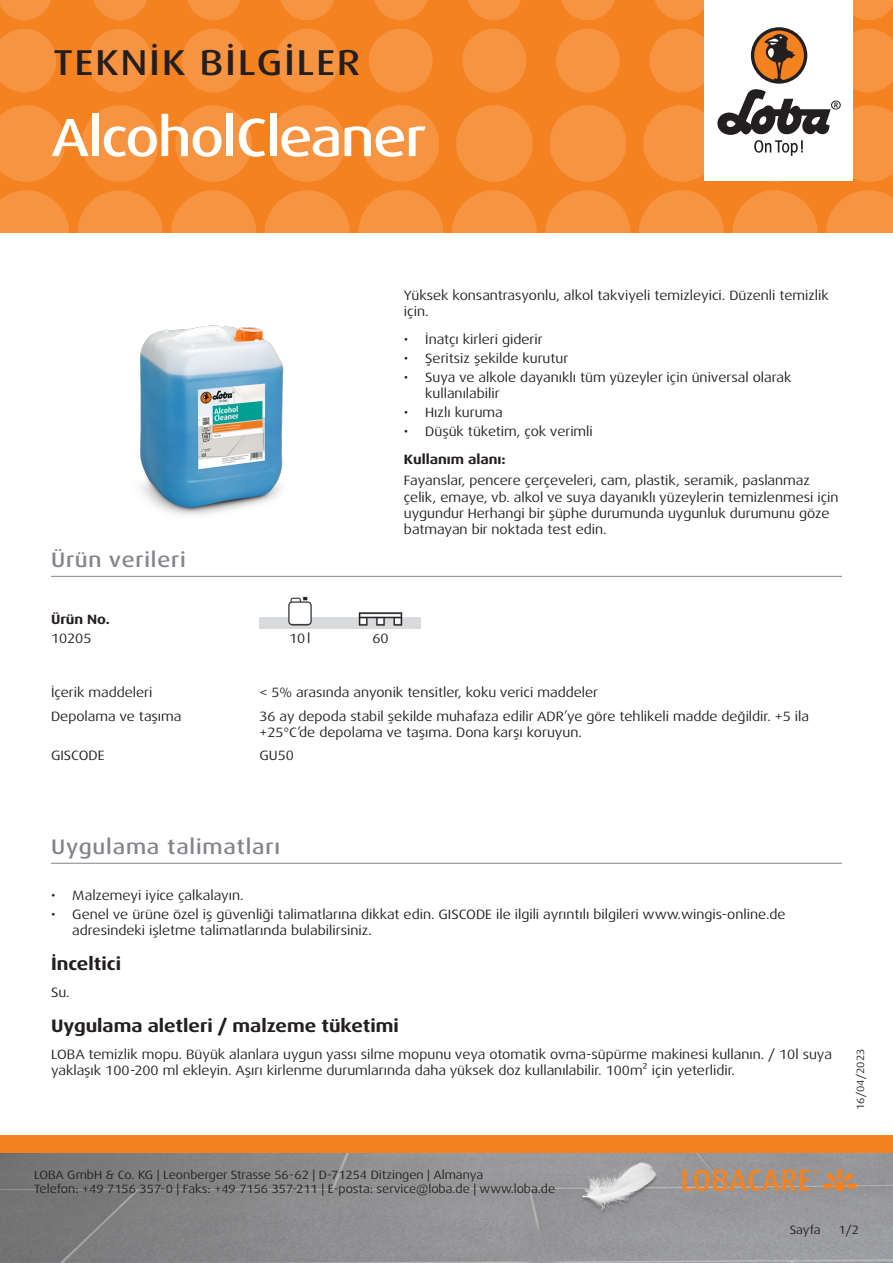
<style>
.page{position:relative;width:893px;height:1263px;background:#fff}
.page>*{position:absolute;margin:0;border:0;box-sizing:border-box;transform-origin:0 0}
.t1{font:500 expanded 54px "Dax Pro";letter-spacing:-.025em;color:#fff}
.t2{font:500 expanded 36px "Dax Pro";letter-spacing:.06em;color:#231f20}
.Titel_grau{font:500 expanded 21px "Dax Pro";letter-spacing:.04em;color:#82858b}
.t3{font:700 expanded 18px "Dax Pro";color:#231f20}
.Text{font:expanded 13.5px/16.2px "Dax Pro";color:#231f20}
.Text_Bold{font:700 expanded 13.5px "Dax Pro";color:#231f20}
.Text_zentriert{font:expanded 13.5px "Dax Pro";color:#231f20}
.t4{font:expanded 12px/14.4px "Dax Pro";color:#231f20}
.t5{font:expanded 10.5px "Dax Pro";color:#231f20}
</style>
<div class="page">
<div style="left:0;top:0;width:893px;height:233px;background:#f58220"></div>
<svg style="left:0;top:190px;width:69px;height:43px"></svg>
<svg style="left:78px;top:190px;width:85px;height:85px;fill:#f69441"></svg>
<svg style="left:171px;top:190px;width:85px;height:85px;fill:#f69441"></svg>
<svg style="left:265px;top:190px;width:85px;height:85px;fill:#f69441"></svg>
<svg style="left:358px;top:190px;width:85px;height:85px;fill:#f69441"></svg>
<svg style="left:545px;top:190px;width:85px;height:85px;fill:#f69441"></svg>
<svg style="left:452px;top:190px;width:85px;height:85px;fill:#f69441"></svg>
<svg style="left:732px;top:190px;width:85px;height:85px;fill:#f69441"></svg>
<svg style="left:639px;top:190px;width:85px;height:85px;fill:#f69441"></svg>
<svg style="left:826px;top:190px;width:67px;height:43px"></svg>
<svg style="left:0;top:105px;width:65px;height:77px"></svg>
<svg style="left:82px;top:105px;width:76px;height:77px"></svg>
<svg style="left:175px;top:105px;width:77px;height:77px"></svg>
<svg style="left:269px;top:105px;width:76px;height:77px"></svg>
<svg style="left:456px;top:105px;width:77px;height:77px"></svg>
<svg style="left:362px;top:105px;width:77px;height:77px"></svg>
<svg style="left:550px;top:105px;width:76px;height:77px"></svg>
<svg style="left:0;top:29px;width:56px;height:63px"></svg>
<svg style="left:182px;top:29px;width:64px;height:63px"></svg>
<svg style="left:88px;top:29px;width:64px;height:63px"></svg>
<svg style="left:275px;top:29px;width:64px;height:63px"></svg>
<svg style="left:462px;top:29px;width:64px;height:63px"></svg>
<svg style="left:369px;top:29px;width:64px;height:63px"></svg>
<svg style="left:556px;top:29px;width:64px;height:63px"></svg>
<svg style="left:0;top:0;width:51px;height:20px"></svg>
<svg style="left:187px;top:0;width:53px;height:20px"></svg>
<svg style="left:468px;top:0;width:53px;height:20px"></svg>
<svg style="left:655px;top:0;width:49px;height:20px"></svg>
<svg style="left:93px;top:0;width:54px;height:20px"></svg>
<svg style="left:374px;top:0;width:54px;height:20px"></svg>
<svg style="left:281px;top:0;width:53px;height:20px"></svg>
<svg style="left:561px;top:0;width:54px;height:20px"></svg>
<svg style="left:853px;top:0;width:40px;height:20px"></svg>
<img style="left:0;top:1152px;width:893px;height:111px">
<div style="left:0;top:1135px;width:893px;height:17px;background:#f58220"></div>
<div style="left:704px;top:0;width:149px;height:181px;background:#fff"></div>
<svg style="left:643px;top:29px;width:250px;height:153px"></svg>
<img style="left:578px;top:1161px;width:82px;height:81px">
<svg style="left:682px;top:1169px;width:175px;height:22px;background:#bb8e69"></svg>
<hr style="left:51px;top:863px;width:791px;height:1px;background:#82858b">
<hr style="left:51px;top:576px;width:791px;height:1px;background:#82858b">
<img style="left:259px;top:596px;width:162px;height:22px">
<img style="left:259px;top:618px;width:162px;height:10px">
<img style="left:106px;top:272px;width:216px;height:243px">
<h2 class="t2" style="left:53px;top:40px;width:308px">TEKNIK BILGILER</h2>
<p class="t1" style="left:51px;top:103px;width:376px">AlcoholCleaner</p>
<p class="Titel_grau" style="left:51px;top:547px;width:136px">Ürün verileri</p>
<p class="Text" style="left:404px;top:287px;width:426px">Yüksek konsantrasyonlu, alkol takviyeli temizleyici. Düzenli temizlik için.</p>
<p class="Text" style="left:404px;top:331px;width:140px">• İnatçı kirleri giderir</p>
<p class="Text" style="left:404px;top:350px;width:166px">• Şeritsiz şekilde kurutur</p>
<p class="Text" style="left:425px;top:369px;width:368px;text-indent:-21px">• Suya ve alkole dayanıklı tüm yüzeyler için üniversal olarak kullanılabilir</p>
<p class="Text" style="left:404px;top:405px;width:100px">• Hızlı kuruma</p>
<p class="Text" style="left:404px;top:424px;width:190px">• Düşük tüketim, çok verimli</p>
<p class="Text_Bold" style="left:404px;top:451px;width:103px">Kullanım alanı:</p>
<p class="Text" style="left:404px;top:473px;width:436px">Fayanslar, pencere çerçeveleri, cam, plastik, seramik, paslanmaz çelik, emaye, vb. alkol ve suya dayanıklı yüzeylerin temizlenmesi için uygundur Herhangi bir şüphe durumunda uygunluk durumunu göze batmayan bir noktada test edin.</p>
<p class="Text_Bold" style="left:51px;top:611px;width:60px">Ürün No.</p>
<p class="Text" style="left:51px;top:631px;width:42px">10205</p>
<p class="Text_zentriert" style="left:289px;top:630px;width:23px">10l</p>
<p class="Text_zentriert" style="left:372px;top:630px;width:18px">60</p>
<p class="Text" style="left:51px;top:684px;width:103px">İçerik maddeleri</p>
<p class="Text" style="left:259px;top:684px;width:340px">&lt; 5% arasında anyonik tensitler, koku verici maddeler</p>
<p class="Text" style="left:51px;top:708px;width:132px">Depolama ve taşıma</p>
<p class="Text" style="left:259px;top:708px;width:551px">36 ay depoda stabil şekilde muhafaza edilir ADR’ye göre tehlikeli madde değildir. +5 ila +25°C’de depolama ve taşıma. Dona karşı koruyun.</p>
<p class="Text" style="left:51px;top:748px;width:55px">GISCODE</p>
<p class="Text" style="left:259px;top:748px;width:36px">GU50</p>
<p class="Titel_grau" style="left:51px;top:834px;width:230px">Uygulama talimatları</p>
<p class="Text" style="left:51px;top:887px;width:194px">• Malzemeyi iyice çalkalayın.</p>
<p class="Text" style="left:72px;top:906px;width:715px;text-indent:-21px">• Genel ve ürüne özel iş güvenliği talimatlarına dikkat edin. GISCODE ile ilgili ayrıntılı bilgileri www.wingis-online.de adresindeki işletme talimatlarında bulabilirsiniz.</p>
<p class="t3" style="left:51px;top:952px;width:72px">İnceltici</p>
<p class="Text" style="left:51px;top:984px;width:20px">Su.</p>
<p class="t3" style="left:51px;top:1014px;width:349px">Uygulama aletleri / malzeme tüketimi</p>
<p class="Text" style="left:51px;top:1046px;width:782px">LOBA temizlik mopu. Büyük alanlara uygun yassı silme mopunu veya otomatik ovma-süpürme makinesi kullanın. / 10l suya yaklaşık 100-200 ml ekleyin. Aşırı kirlenme durumlarında daha yüksek doz kullanılabilir. 100m² için yeterlidir.</p>
<p class="t4" style="left:34px;top:1167px;width:523px">LOBA GmbH &amp; Co. KG | Leonberger Strasse 56-62 | D-71254 Ditzingen | Almanya<br>Telefon: +49 7156 357-0 | Faks: +49 7156 357-211 | E-posta: service@loba.de | www.loba.de</p>
<p class="t5" style="left:854px;top:1110px;width:63px;rotate:-90deg">16/04/2023</p>
<p class="t4" style="left:790px;top:1223px;width:33px">Sayfa</p>
<p class="t4" style="left:838px;top:1223px;width:22px">1/2</p>
</div>
